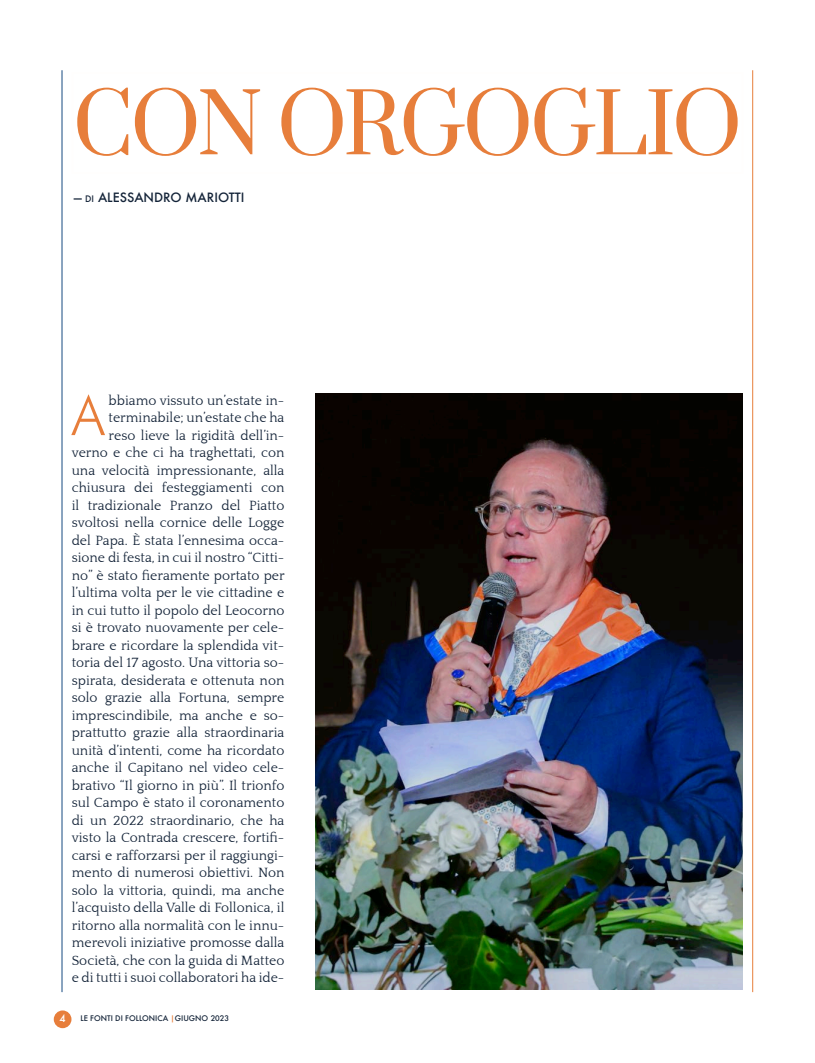
<style>
.page{position:relative;width:815px;height:1063px;background:#fff}
.page>*{position:absolute;margin:0;border:0;box-sizing:border-box;transform-origin:0 0}
.t1{font:81.25px "Prata";letter-spacing:-.035em;color:#e77e3b}
.t2{font:300 55px "Futura BT";color:#e77e3b}
.t3{font:13.75px/17.5px "Quattrocento";color:#132338;text-align:right}
.t4{font:500 12.5px "Futura";color:#132338}
.t5{font:500 10px "Futura";color:#fffefd}
.t6{font:500 7.5px "Futura";color:#132338}
.s1{font-size:8.75px}
.s2{color:#e77e3b}
</style>
<div class="page">
<div style="left:54px;top:1010px;width:17px;height:18px;background:#e77e3b;border-radius:50%"></div>
<hr style="left:62px;top:70px;width:1px;height:922px;background:#164981">
<hr style="left:752px;top:70px;width:1px;height:922px;background:#e77e3b">
<img style="left:315px;top:393px;width:428px;height:596px">
<h1 class="t1" style="left:73px;top:74px;width:670px">CON ORGOGLIO</h1>
<p class="t4" style="left:74px;top:189px;width:172px">— <span class="s1">DI</span> ALESSANDRO MARIOTTI</p>
<h2 class="t2" style="left:72px;top:382px;width:34px">A</h2>
<p class="t3" style="left:72px;top:392px;width:214px">bbiamo vissuto un’estate in&shy;terminabile; un’estate che ha<br>reso lieve la rigidità dell’in&shy;verno e che ci ha traghettati, con una velocità impressionante, alla chiusura dei festeggiamenti con il tradizionale Pranzo del Piatto svoltosi nella cornice delle Logge del Papa. È stata l’ennesima occa&shy;sione di festa, in cui il nostro “Citti&shy;no” è stato fieramente portato per l’ultima volta per le vie cittadine e in cui tutto il popolo del Leocorno si è trovato nuovamente per cele&shy;brare e ricordare la splendida vit&shy;toria del 17 agosto. Una vittoria so&shy;spirata, desiderata e ottenuta non solo grazie alla Fortuna, sempre imprescindibile, ma anche e so&shy;prattutto grazie alla straordinaria unità d’intenti, come ha ricordato anche il Capitano nel video cele&shy;brativo “Il giorno in più”. Il trionfo sul Campo è stato il coronamento di un 2022 straordinario, che ha visto la Contrada crescere, fortifi&shy;carsi e rafforzarsi per il raggiungi&shy;mento di numerosi obiettivi. Non solo la vittoria, quindi, ma anche l’acquisto della Valle di Follonica, il ritorno alla normalità con le innu&shy;merevoli iniziative promosse dalla Società, che con la guida di Matteo e di tutti i suoi collaboratori ha ide-</p>
<p class="t5" style="left:60px;top:1012px;width:8px">4</p>
<p class="t6" style="left:80px;top:1013px;width:150px">LE FONTI DI FOLLONICA <span class="s2">|</span>GIUGNO 2023</p>
</div>
